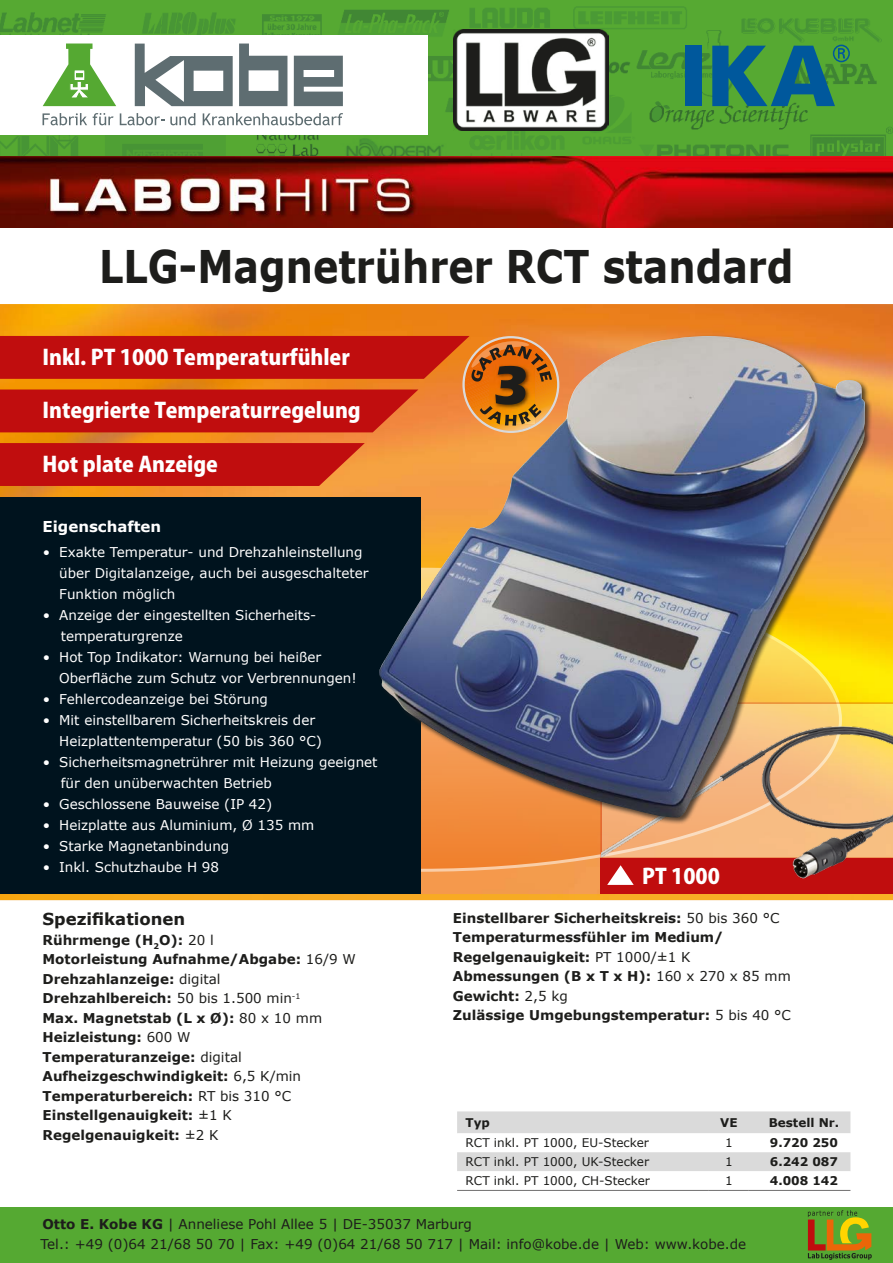
<style>
.page{position:relative;width:893px;height:1263px;background:#fff}
.page>*{position:absolute;margin:0;border:0;box-sizing:border-box;transform-origin:0 0}
.t1{font:700 45px "Verdana";color:#1d1d1b;scale:.85 1}
.t2{font:800 21px "Koz Go Pro";color:#fff}
.t3{font:700 16.5px "Verdana";color:#1d1d1b}
.t4{font:700 15px "Verdana";color:#fff}
.t5{font:13.5px/21px "Verdana";color:#fff}
.t6{font:700 13.5px/19.5px "Verdana";color:#1d1d1b}
.t7{font:13.5px "Verdana";color:#1d1d1b}
.t8{font:12px "Verdana";color:#1d1d1b}
.t9{font:700 12px "Verdana";color:#1d1d1b}
.s1{font-weight:400}
.s2{font-weight:700}
</style>
<div class="page">
<img style="left:0;top:0;width:893px;height:156px">
<div style="left:0;top:35px;width:427px;height:100px;background:#fff"></div>
<svg style="left:43px;top:113px;width:44px;height:12px"></svg>
<svg style="left:93px;top:113px;width:21px;height:12px"></svg>
<svg style="left:120px;top:113px;width:75px;height:12px"></svg>
<svg style="left:203px;top:113px;width:140px;height:12px"></svg>
<svg style="left:43px;top:44px;width:73px;height:62px"></svg>
<div style="left:75px;top:73px;width:9px;height:5px;background:#55a932"></div>
<div style="left:75px;top:72px;width:9px;height:6px;border:1px solid #fff"></div>
<svg style="left:135px;top:44px;width:98px;height:62px"></svg>
<svg style="left:239px;top:44px;width:48px;height:62px"></svg>
<svg style="left:294px;top:56px;width:49px;height:50px;background:#798588"></svg>
<img style="left:0;top:156px;width:893px;height:71px">
<div style="left:0;top:1208px;width:893px;height:55px;background:#55a932"></div>
<svg style="left:808px;top:1210px;width:64px;height:50px"></svg>
<img style="left:0;top:304px;width:893px;height:590px">
<div style="left:2px;top:569px;width:838px;height:301px;background:#f08534;border-radius:50%"></div>
<svg style="left:0;top:894px;width:893px;height:6px;background:#f7ab20"></svg>
<svg style="left:457px;top:1111px;width:393px;height:79px"></svg>
<hr style="left:457px;top:1190px;width:252px;height:1px;background:#706f6f">
<hr style="left:709px;top:1190px;width:40px;height:1px;background:#706f6f">
<hr style="left:749px;top:1190px;width:101px;height:1px;background:#706f6f">
<div style="left:0;top:497px;width:421px;height:397px;background:#00131e"></div>
<div style="left:0;top:443px;width:365px;height:43px;background:#c00d0e"></div>
<div style="left:600px;top:859px;width:293px;height:35px;background:#c00d0e"></div>
<svg style="left:607px;top:878px;width:27px;height:7px"></svg>
<img style="left:602px;top:726px;width:291px;height:152px">
<div style="left:377px;top:334px;width:496px;height:491px;background:#1d1d1b;opacity:.75"></div>
<img style="left:378px;top:336px;width:488px;height:482px">
<div style="left:685px;top:46px;width:16px;height:60px;background:#00589c"></div>
<svg style="left:712px;top:45px;width:138px;height:61px;background:#297d67"></svg>
<img style="left:453px;top:29px;width:156px;height:102px">
<svg style="left:0;top:336px;width:559px;height:97px;background:#c73114"></svg>
<h1 class="t1" style="left:99px;top:234px;width:818px">LLG-Magnetrührer RCT standard</h1>
<h2 class="t2" style="left:43px;top:343px;width:309px">Inkl. PT 1000 Temperaturfühler</h2>
<h2 class="t2" style="left:43px;top:397px;width:320px">Integrierte Temperaturregelung</h2>
<h2 class="t2" style="left:43px;top:450px;width:177px">Hot plate Anzeige</h2>
<p class="t4" style="left:43px;top:515px;width:120px">Eigenschaften</p>
<p class="t5" style="left:59px;top:541px;width:311px;text-indent:-16px">• Exakte Temperatur- und Drehzahleinstellung über Digitalanzeige, auch bei ausgeschalteter<br>Funktion möglich</p>
<p class="t5" style="left:61px;top:604px;width:257px;text-indent:-18px">• Anzeige der eingestellten Sicherheits&shy;temperaturgrenze</p>
<p class="t5" style="left:59px;top:646px;width:299px;text-indent:-16px">• Hot Top Indikator: Warnung bei heißer<br>Oberfläche zum Schutz vor Verbrennungen!</p>
<p class="t5" style="left:43px;top:688px;width:227px">• Fehlercodeanzeige bei Störung</p>
<p class="t5" style="left:59px;top:709px;width:264px;text-indent:-16px">• Mit einstellbarem Sicherheitskreis der<br>Heizplattentemperatur (50 bis 360 °C)</p>
<p class="t5" style="left:61px;top:751px;width:318px;text-indent:-18px">• Sicherheitsmagnetrührer mit Heizung geeignet für den unüberwachten Betrieb</p>
<p class="t5" style="left:43px;top:793px;width:231px">• Geschlossene Bauweise (IP 42)</p>
<p class="t5" style="left:43px;top:814px;width:273px">• Heizplatte aus Aluminium, Ø 135 mm</p>
<p class="t5" style="left:43px;top:835px;width:188px">• Starke Magnetanbindung</p>
<p class="t5" style="left:43px;top:856px;width:178px">• Inkl. Schutzhaube H 98</p>
<p class="t3" style="left:43px;top:907px;width:144px">Spezifikationen</p>
<p class="t6" style="left:43px;top:930px;width:315px">Rührmenge (H<sub>2</sub>O): <span class="s1">20 l<br></span>Motorleistung Aufnahme/Abgabe: <span class="s1">16/9 W<br></span>Drehzahlanzeige: <span class="s1">digital<br></span>Drehzahlbereich: <span class="s1">50 bis 1.500 min</span><sup>-1<br></sup>Max. Magnetstab (L x Ø): <span class="s1">80 x 10 mm<br></span>Heizleistung: <span class="s1">600 W<br></span>Temperaturanzeige: <span class="s1">digital<br></span>Aufheizgeschwindigkeit: <span class="s1">6,5 K/min<br></span>Temperaturbereich: <span class="s1">RT bis 310 °C<br></span>Einstellgenauigkeit: <span class="s1">±1 K<br></span>Regelgenauigkeit: <span class="s1">±2 K</span></p>
<h2 class="t2" style="left:642px;top:863px;width:79px">PT 1000</h2>
<p class="t6" style="left:453px;top:908px;width:340px">Einstellbarer Sicherheitskreis: <span class="s1">50 bis 360 °C </span>Temperaturmessfühler im Medium/ Regelgenauigkeit: <span class="s1">PT 1000/±1 K </span>Abmessungen (B x T x H): <span class="s1">160 x 270 x 85 mm </span>Gewicht: <span class="s1">2,5 kg<br></span>Zulässige Umgebungstemperatur: <span class="s1">5 bis 40 °C</span></p>
<p class="t9" style="left:466px;top:1114px;width:26px">Typ</p>
<p class="t9" style="left:720px;top:1114px;width:19px">VE</p>
<p class="t9" style="left:769px;top:1114px;width:72px">Bestell Nr.</p>
<p class="t8" style="left:466px;top:1134px;width:185px">RCT inkl. PT 1000, EU-Stecker</p>
<p class="t8" style="left:725px;top:1134px;width:9px">1</p>
<p class="t9" style="left:770px;top:1134px;width:70px">9.720 250</p>
<p class="t8" style="left:466px;top:1154px;width:185px">RCT inkl. PT 1000, UK-Stecker</p>
<p class="t8" style="left:725px;top:1154px;width:9px">1</p>
<p class="t9" style="left:770px;top:1153px;width:70px">6.242 087</p>
<p class="t8" style="left:466px;top:1173px;width:186px">RCT inkl. PT 1000, CH-Stecker</p>
<p class="t8" style="left:725px;top:1173px;width:9px">1</p>
<p class="t9" style="left:770px;top:1172px;width:70px">4.008 142</p>
<p class="t7" style="left:43px;top:1214px;width:431px"><span class="s2">Otto E. Kobe KG</span> | Anneliese Pohl Allee 5 | DE-35037 Marburg</p>
<p class="t7" style="left:40px;top:1234px;width:707px">Tel.: +49 (0)64 21/68 50 70 | Fax: +49 (0)64 21/68 50 717 | Mail: info@kobe.de | Web: www.kobe.de</p>
</div>
